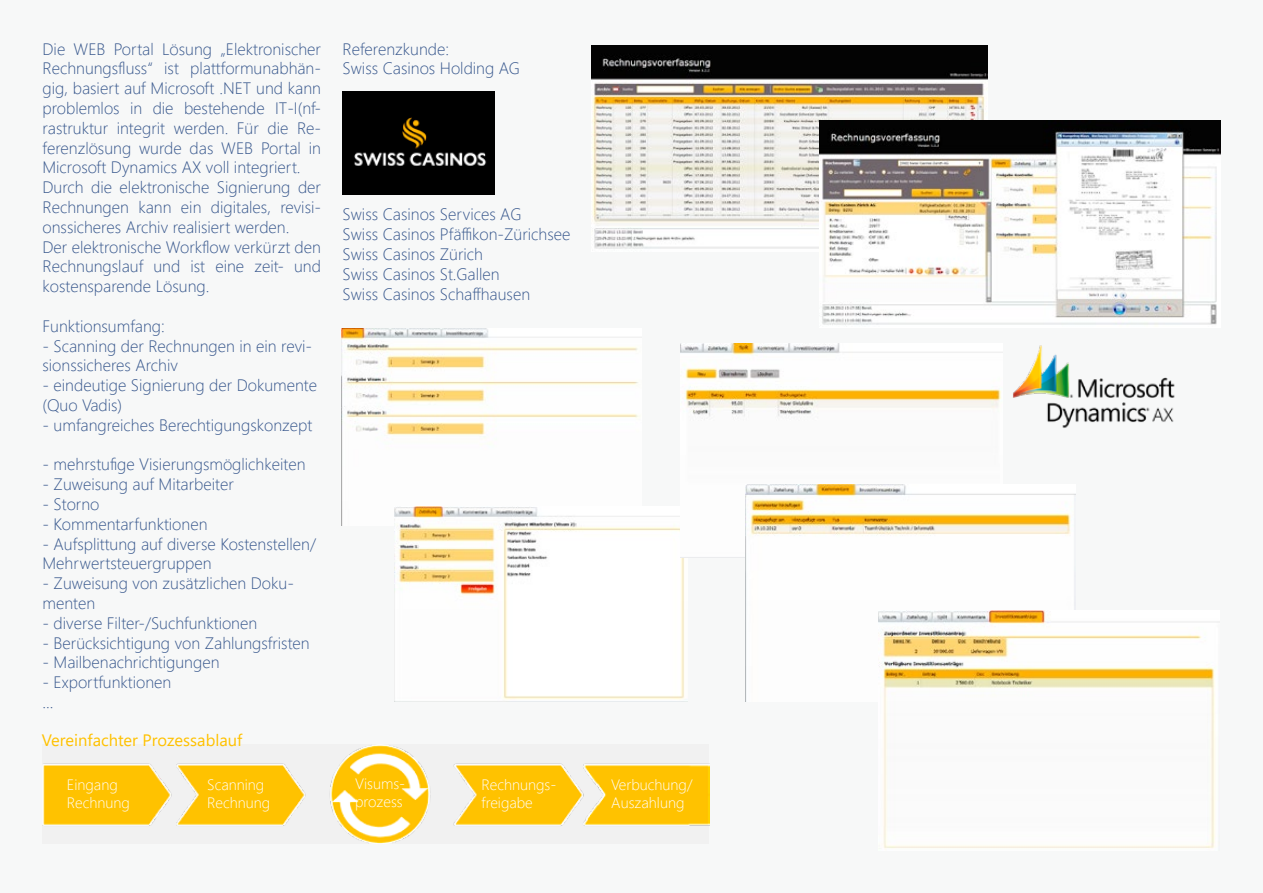
<style>
.page{position:relative;width:1263px;height:893px;background:#fff}
.page>*{position:absolute;margin:0;border:0;box-sizing:border-box;transform-origin:0 0}
.t1{font:300 16.5px/19.8px "Segoe UI";color:#36568c}
.t2{font:16.5px "Segoe UI";color:#ffc100}
.t3{font:300 15px/18px "Segoe UI";color:#fff}
</style>
<div class="page">
<img style="left:343px;top:91px;width:152px;height:103px">
<img style="left:591px;top:46px;width:397px;height:203px">
<img style="left:820px;top:120px;width:400px;height:205px">
<img style="left:341px;top:329px;width:300px;height:197px">
<img style="left:43px;top:744px;width:666px;height:100px">
<img style="left:394px;top:506px;width:293px;height:195px">
<img style="left:680px;top:343px;width:322px;height:215px">
<img style="left:745px;top:485px;width:331px;height:216px">
<img style="left:878px;top:610px;width:342px;height:240px">
<img style="left:1012px;top:345px;width:163px;height:84px">
<p class="t1" style="left:43px;top:37px;width:280px">Die WEB Portal Lösung „Elektronischer Rechnungsfluss“ ist plattformunabhän&shy;gig, basiert auf Microsoft .NET und kann problemlos in die bestehende IT-I(nf&shy;rastruktur integrit werden. Für die Re&shy;ferenzlösung wurde das WEB Portal in Microsoft Dynamics AX voll integriert.<br>Durch die elektronische Signierung der Rechnungen kann ein digitales, revisi&shy;onssicheres Archiv realisiert werden.<br>Der elektronische Workflow verkürzt den Rechnungslauf und ist eine zeit- und kostensparende Lösung.</p>
<p class="t1" style="left:43px;top:314px;width:124px">Funktionsumfang:</p>
<p class="t1" style="left:43px;top:334px;width:271px">- Scanning der Rechnungen in ein revi&shy;sionssicheres Archiv</p>
<p class="t1" style="left:43px;top:374px;width:276px">- eindeutige Signierung der Dokumente (Quo Vadis)</p>
<p class="t1" style="left:43px;top:413px;width:271px">- umfangreiches Berechtigungskonzept</p>
<p class="t1" style="left:43px;top:453px;width:264px">- mehrstufige Visierungsmöglichkeiten</p>
<p class="t1" style="left:43px;top:473px;width:193px">- Zuweisung auf Mitarbeiter</p>
<p class="t1" style="left:43px;top:493px;width:58px">- Storno</p>
<p class="t1" style="left:43px;top:512px;width:167px">- Kommentarfunktionen</p>
<p class="t1" style="left:43px;top:532px;width:275px">- Aufsplittung auf diverse Kostenstellen/<br>Mehrwertsteuergruppen</p>
<p class="t1" style="left:43px;top:572px;width:253px">- Zuweisung von zusätzlichen Doku&shy;menten</p>
<p class="t1" style="left:43px;top:611px;width:216px">- diverse Filter-/Suchfunktionen</p>
<p class="t1" style="left:43px;top:631px;width:269px">- Berücksichtigung von Zahlungsfristen</p>
<p class="t1" style="left:43px;top:651px;width:179px">- Mailbenachrichtigungen</p>
<p class="t1" style="left:43px;top:671px;width:130px">- Exportfunktionen ...</p>
<p class="t2" style="left:42px;top:725px;width:202px">Vereinfachter Prozessablauf</p>
<p class="t1" style="left:343px;top:37px;width:179px">Referenzkunde:<br>Swiss Casinos Holding AG</p>
<p class="t1" style="left:343px;top:203px;width:229px">Swiss Casinos Services AG<br>Swiss Casinos Pfäffikon-Zürichsee<br>Swiss Casinos Zürich<br>Swiss Casinos St.Gallen<br>Swiss Casinos Schaffhausen</p>
<p class="t3" style="left:355px;top:773px;width:52px">Visums&shy;prozess</p>
<p class="t3" style="left:611px;top:775px;width:83px">Verbuchung/<br>Auszahlung</p>
<p class="t3" style="left:67px;top:774px;width:65px">Eingang<br>Rechnung</p>
<p class="t3" style="left:207px;top:774px;width:65px">Scanning<br>Rechnung</p>
<p class="t3" style="left:482px;top:775px;width:76px">Rechnungs&shy;freigabe</p>
</div>
